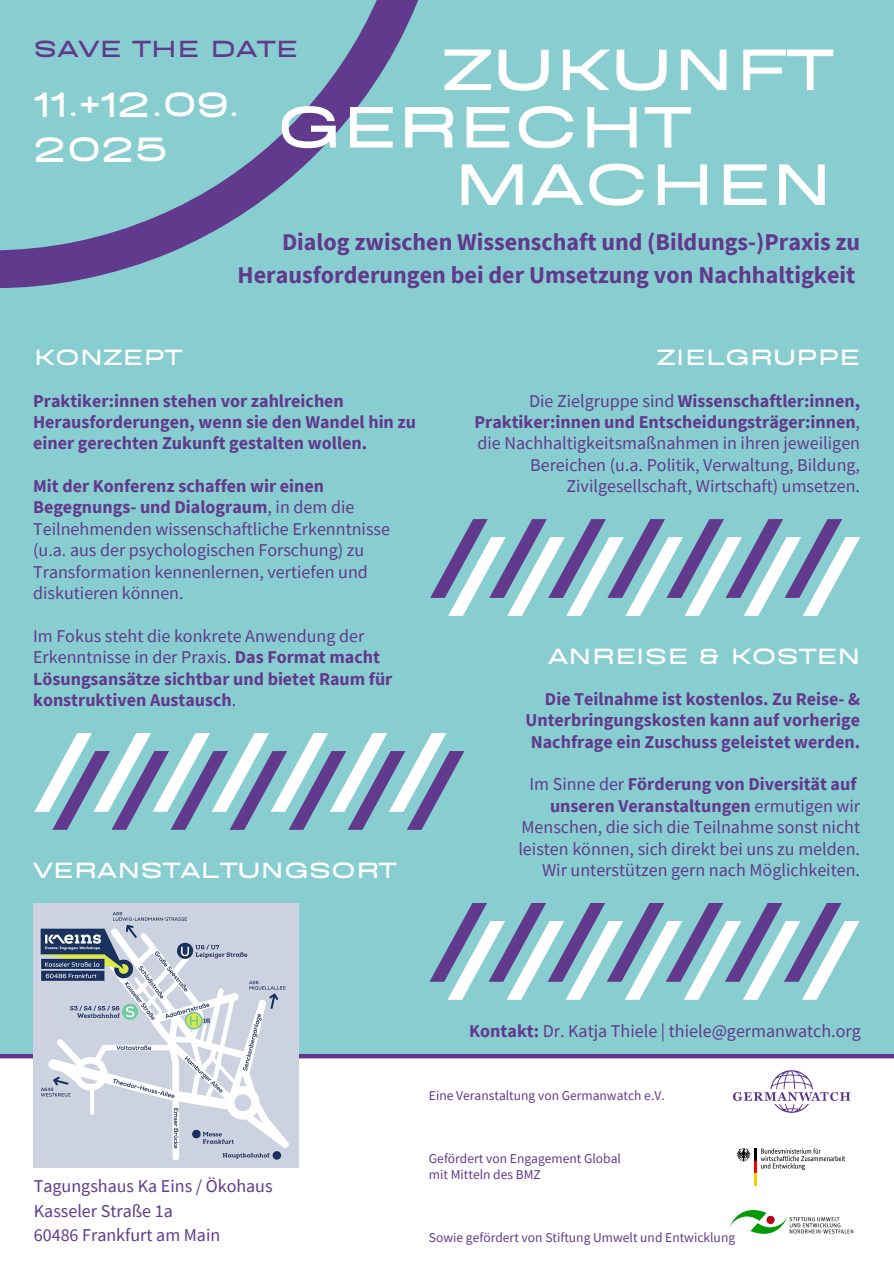
<style>
.page{position:relative;width:894px;height:1264px;background:#fff}
.page>*{position:absolute;margin:0;border:0;box-sizing:border-box;transform-origin:0 0}
.t1{font:900 67.5px "BD Sans";color:#fff}
.t2{font:900 39px/45px "BD Sans";color:#fff}
.t3{font:900 27px "BD Sans";color:#61398d}
.t4{font:900 25.5px "BD Sans";color:#fff}
.t5{font:700 24px/32.7px "Source Sans Pro";color:#61398d;text-align:right}
.t6{font:18px/21.5px "Source Sans Pro";color:#61398d;text-align:right}
.t7{font:700 18px/21.5px "Source Sans Pro";color:#61398d}
.t8{font:13.5px "Source Sans Pro";color:#61398d}
.s1{font-weight:700}
.s2{font-weight:400}
</style>
<div class="page">
<div style="left:0;top:0;width:893px;height:1263px;background:#88cdd0"></div>
<svg style="left:0;top:0;width:419px;height:288px"></svg>
<div style="left:0;top:1056px;width:893px;height:207px;background:#fff"></div>
<img style="left:732px;top:1070px;width:119px;height:43px">
<svg style="left:736px;top:1148px;width:108px;height:37px"></svg>
<img style="left:729px;top:1210px;width:125px;height:24px">
<div style="left:0;top:1053px;width:893px;height:5px;background:#61398d"></div>
<svg style="left:430px;top:519px;width:430px;height:97px"></svg>
<svg style="left:34px;top:733px;width:430px;height:96px"></svg>
<svg style="left:429px;top:903px;width:430px;height:96px"></svg>
<img style="left:34px;top:903px;width:264px;height:264px">
<h6 class="t3" style="left:33px;top:29px;width:266px">SAVE THE DATE</h6>
<p class="t1" style="left:442px;top:20px;width:392px">ZUKUNFT</p>
<p class="t1" style="left:276px;top:77px;width:416px">GERECHT</p>
<p class="t1" style="left:453px;top:135px;width:381px">MACHEN</p>
<h3 class="t2" style="left:33px;top:77px;width:208px">11.+12.09.<br>2025</h3>
<h3 class="t4" style="left:34px;top:339px;width:150px">KONZEPT</h3>
<h1 class="t5" style="left:237px;top:225px;width:624px">Dialog zwischen Wissenschaft und (Bildungs-)Praxis zu<br>Herausforderungen bei der Umsetzung von Nachhaltigkeit</h1>
<h5 class="t4" style="left:656px;top:339px;width:205px">ZIELGRUPPE</h5>
<p class="t7" style="left:33px;top:389px;width:384px">Praktiker:innen stehen vor zahlreichen<br>Herausforderungen, wenn sie den Wandel hin zu einer gerechten Zukunft gestalten wollen.</p>
<p class="t6" style="left:33px;top:475px;width:358px;text-align:left"><span class="s1">Mit der Konferenz schaffen wir einen Begegnungs- und Dialograum</span>, in dem die Teilnehmenden wissenschaftliche Erkenntnisse (u.a. aus der psychologischen Forschung) zu Transformation kennenlernen, vertiefen und diskutieren können.</p>
<h6 class="t7" style="left:33px;top:624px;width:361px"><span class="s2">Im Fokus steht die konkrete Anwendung der Erkenntnisse in der Praxis.</span> Das Format macht Lösungsansätze sichtbar und bietet Raum für konstruktiven Austausch<span class="s2">.</span></h6>
<h4 class="t4" style="left:33px;top:851px;width:365px">VERANSTALTUNGSORT</h4>
<h2 class="t6" style="left:474px;top:389px;width:387px">Die Zielgruppe sind <span class="s1">Wissenschaftler:innen, Praktiker:innen und Entscheidungsträger:innen</span>, die Nachhaltigkeitsmaßnahmen in ihren jeweiligen Bereichen (u.a. Politik, Verwaltung, Bildung, Zivilgesellschaft, Wirtschaft) umsetzen.</h2>
<h3 class="t4" style="left:548px;top:637px;width:314px">ANREISE &amp; KOSTEN</h3>
<p class="t7" style="left:525px;top:687px;width:336px;text-align:justify;text-indent:19px">Die Teilnahme ist kostenlos. Zu Reise- &amp; Unterbringungskosten kann auf vorherige Nachfrage ein Zuschuss geleistet werden.</p>
<h6 class="t6" style="left:518px;top:773px;width:343px">Im Sinne der <span class="s1">Förderung von Diversität auf unseren Veranstaltungen</span> ermutigen wir Menschen, die sich die Teilnahme sonst nicht leisten können, sich direkt bei uns zu melden.<br>Wir unterstützen gern nach Möglichkeiten.</h6>
<p class="t6" style="left:34px;top:1172px;width:240px;line-height:24.8px;text-align:left">Tagungshaus Ka Eins / Ökohaus<br>Kasseler Straße 1a</p>
<h3 class="t6" style="left:34px;top:1224px;width:188px">60486 Frankfurt am Main</h3>
<p class="t6" style="left:469px;top:1019px;width:393px"><span class="s1">Kontakt:</span> Dr. Katja Thiele | thiele@germanwatch.org</p>
<h6 class="t8" style="left:429px;top:1086px;width:237px">Eine Veranstaltung von Germanwatch e.V.</h6>
<h6 class="t8" style="left:429px;top:1149px;width:193px">Gefördert von Engagement Global</h6>
<h6 class="t8" style="left:429px;top:1165px;width:113px">mit Mitteln des BMZ</h6>
<p class="t8" style="left:429px;top:1228px;width:307px">Sowie gefördert von Stiftung Umwelt und Entwicklung</p>
</div>
